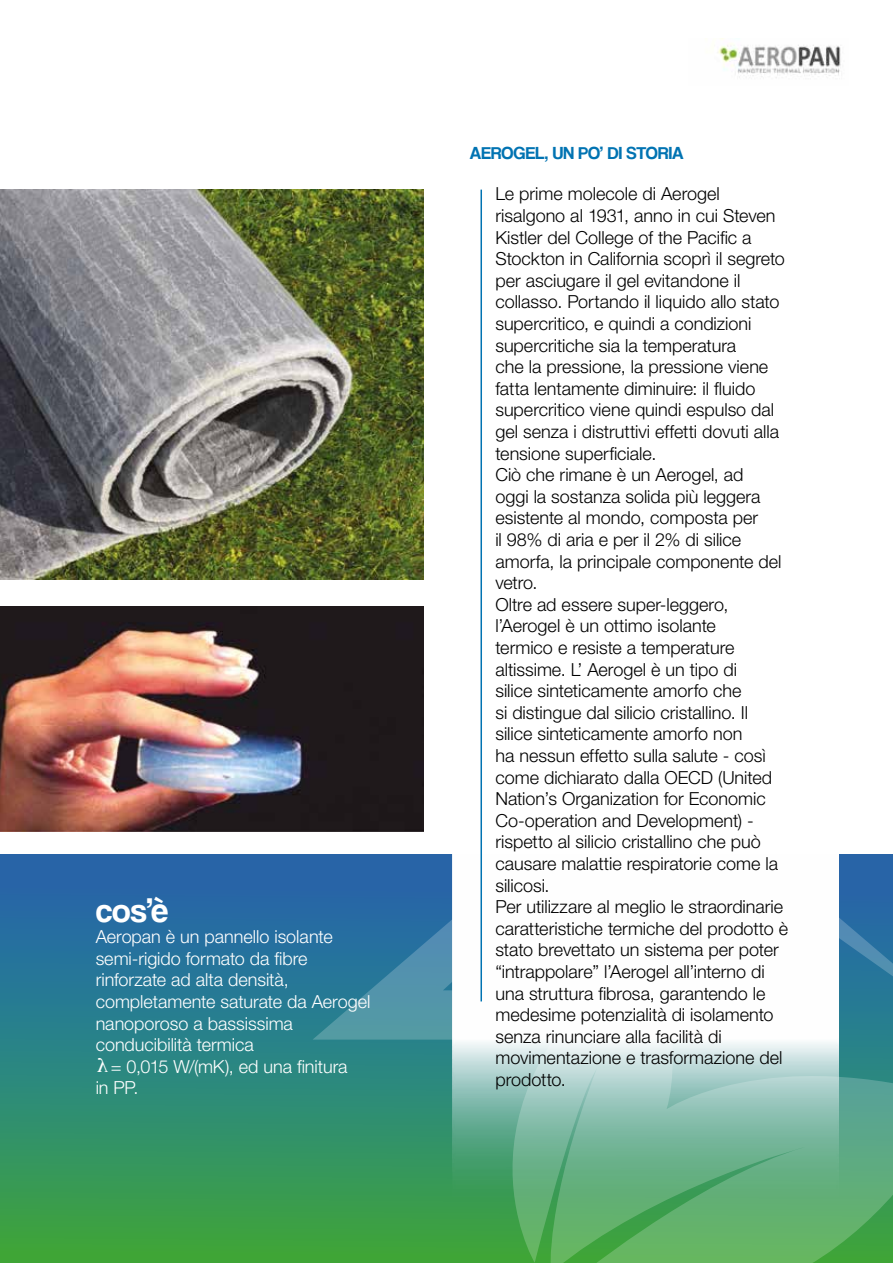
<style>
.page{position:relative;width:893px;height:1263px;background:#fff}
.page>*{position:absolute;margin:0;border:0;box-sizing:border-box;transform-origin:0 0}
.t1{font:34.5px "Coolvetica Rg";color:#fff}
.t2{font:300 18px/21.6px "Helvetica Neue LT Std";color:#000}
.t3{font:300 18px/21.6px "Helvetica Neue LT Std";color:#fff}
.t4{font:18px "Coolvetica Rg";letter-spacing:.005em;color:#0073b2}
</style>
<div class="page">
<div style="left:0;top:855px;width:893px;height:408px;background:linear-gradient(to bottom,#2161b8,#3ba741)"></div>
<svg style="left:313px;top:831px;width:580px;height:208px;background:#4c86af"></svg>
<svg style="left:435px;top:934px;width:458px;height:329px;background:#4ca16f"></svg>
<svg style="left:453px;top:831px;width:386px;height:378px"></svg>
<hr style="left:480px;top:190px;width:2px;height:811px;background:#0073b2">
<img style="left:0;top:190px;width:424px;height:390px">
<img style="left:0;top:607px;width:424px;height:224px">
<img style="left:717px;top:38px;width:124px;height:40px">
<svg style="left:97px;top:1057px;width:11px;height:14px"></svg>
<h1 class="t1" style="left:96px;top:890px;width:74px">cos’è</h1>
<p class="t3" style="left:96px;top:926px;width:276px">Aeropan è un pannello isolante semi-rigido formato da fibre rinforzate ad alta densità, completamente saturate da Aerogel nanoporoso a bassissima conducibilità termica</p>
<p class="t3" style="left:96px;top:1055px;width:253px;text-indent:15px">= 0,015 W/(mK), ed una finitura in PP.</p>
<p class="t4" style="left:470px;top:143px;width:215px">AEROGEL, UN PO’ DI STORIA</p>
<p class="t2" style="left:495px;top:183px;width:294px">Le prime molecole di Aerogel risalgono al 1931, anno in cui Steven Kistler del College of the Pacific a Stockton in California scoprì il segreto per asciugare il gel evitandone il collasso. Portando il liquido allo stato supercritico, e quindi a condizioni supercritiche sia la temperatura<br>che la pressione, la pressione viene fatta lentamente diminuire: il fluido supercritico viene quindi espulso dal gel senza i distruttivi effetti dovuti alla tensione superficiale.<br>Ciò che rimane è un Aerogel, ad<br>oggi la sostanza solida più leggera esistente al mondo, composta per<br>il 98% di aria e per il 2% di silice amorfa, la principale componente del vetro.<br>Oltre ad essere super-leggero, l’Aerogel è un ottimo isolante<br>termico e resiste a temperature altissime. L’ Aerogel è un tipo di<br>silice sinteticamente amorfo che<br>si distingue dal silicio cristallino. Il silice sinteticamente amorfo non<br>ha nessun effetto sulla salute - così come dichiarato dalla OECD (United Nation’s Organization for Economic Co-operation and Development) - rispetto al silicio cristallino che può causare malattie respiratorie come la silicosi.<br>Per utilizzare al meglio le straordinarie caratteristiche termiche del prodotto è stato brevettato un sistema per poter “intrappolare” l’Aerogel all’interno di una struttura fibrosa, garantendo le medesime potenzialità di isolamento senza rinunciare alla facilità di movimentazione e trasformazione del prodotto.</p>
</div>
